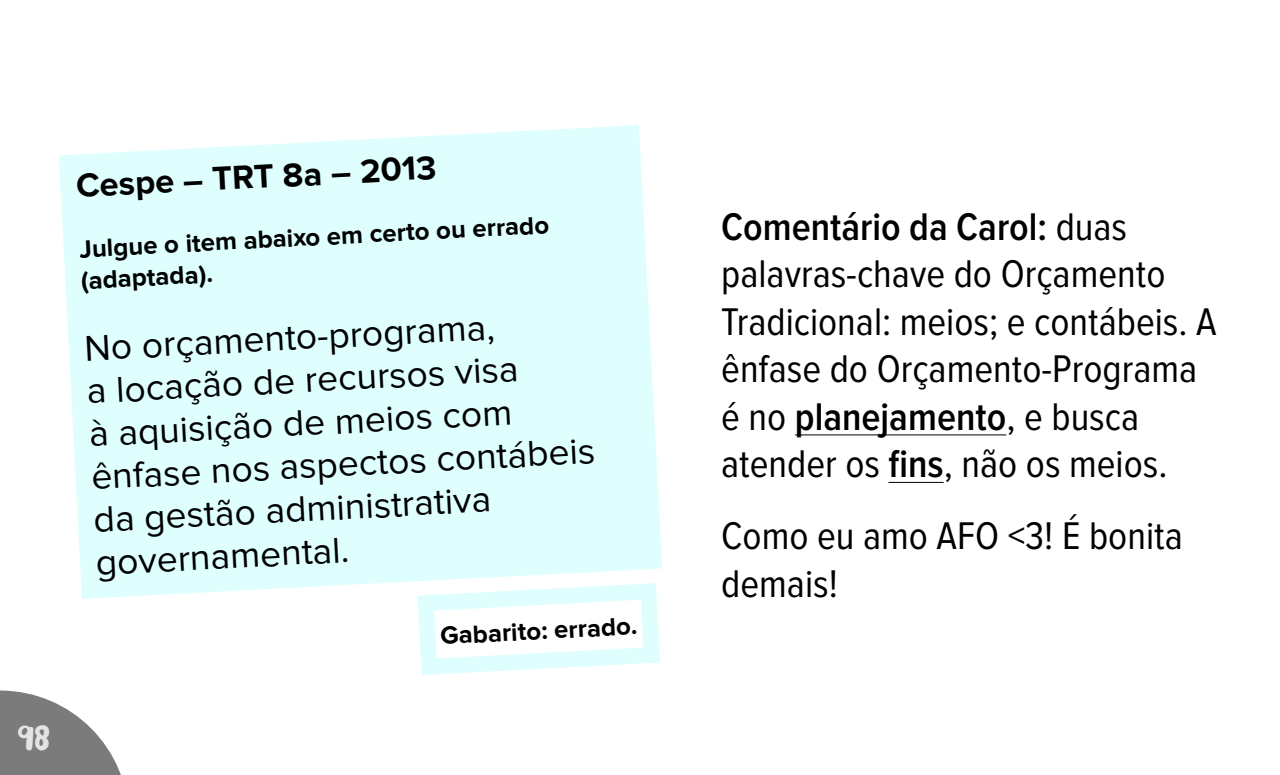
<style>
.page{position:relative;width:1280px;height:775px;background:#fff}
.page>*{position:absolute;margin:0;border:0;box-sizing:border-box;transform-origin:0 0}
.t1{font:40px/47.5px "Proxima Nova Cond";color:#000}
.t2{font:37.25px/43px "Proxima Nova";color:#000}
.t3{font:700 35px "Leah Gaviota";color:#e3e3e3}
.t4{font:700 34.38px "Proxima Nova";color:#000}
.t5{font:700 25.75px/31.5px "Proxima Nova";color:#000}
.s1{font-weight:600}
</style>
<div class="page">
<svg style="left:59px;top:125px;width:603px;height:474px;background:#e1ffff"></svg>
<svg style="left:409px;top:575px;width:253px;height:100px"></svg>
<hr style="left:795px;top:435px;width:211px;height:1px;background:#000">
<hr style="left:889px;top:482px;width:55px;height:1px;background:#000">
<svg style="left:0;top:691px;width:121px;height:84px"></svg>
<p class="t4" style="left:75px;top:170px;width:362px;rotate:-3deg">Cespe – TRT 8a – 2013</p>
<p class="t5" style="left:79px;top:234px;width:472px;rotate:-3deg">Julgue o item abaixo em certo ou errado (adaptada).</p>
<p class="t2" style="left:84px;top:328px;width:506px;rotate:-3deg">No orçamento-programa,<br>a locação de recursos visa<br>à aquisição de meios com ênfase nos aspectos contábeis da gestão administrativa governamental.</p>
<p class="t5" style="left:440px;top:621px;width:199px;rotate:-3deg">Gabarito: errado.</p>
<p class="t3" style="left:18px;top:714px;width:35px">98</p>
<p class="t1" style="left:721px;top:204px;width:497px"><span class="s1">Comentário da Carol:</span> duas palavras-chave do Orçamento<br>Tradicional: meios; e contábeis. A ênfase do Orçamento-Programa é no <span class="s1">planejamento</span>, e busca atender os <span class="s1">fins</span>, não os meios.</p>
<p class="t1" style="left:721px;top:514px;width:463px">Como eu amo AFO &lt;3! É bonita demais!</p>
</div>
